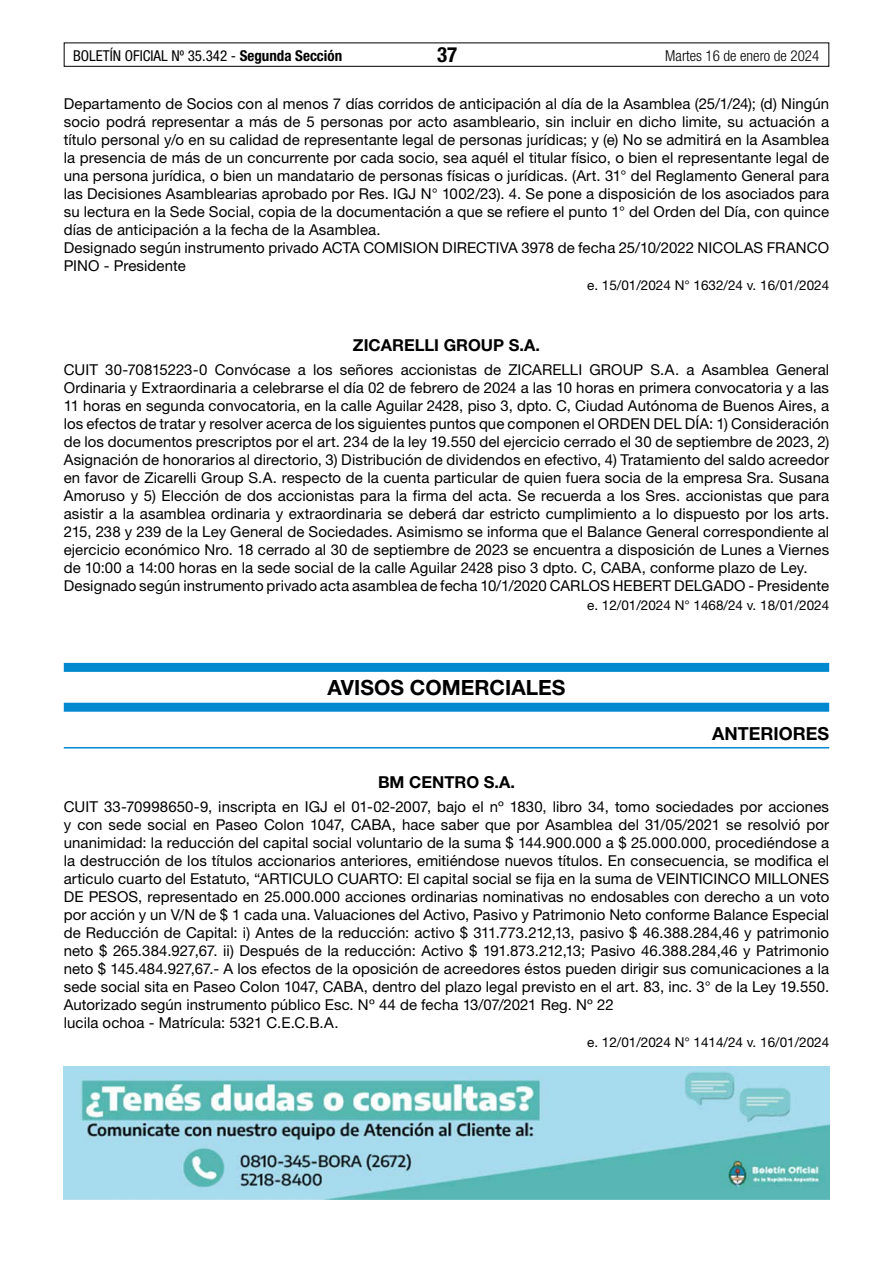
<style>
.page{position:relative;width:893px;height:1263px;background:#fff}
.page>*{position:absolute;margin:0;border:0;box-sizing:border-box;transform-origin:0 0}
.t1{font:700 21px "Helvetica Neue LT Std";color:#000}
.t2{font:700 condensed 21px "Helvetica Neue LT Std";color:#000}
.t3{font:700 18px "Helvetica Neue LT Std";color:#000}
.t4{font:700 16.5px "Helvetica Neue LT Std";color:#000}
.t5{font:15px/18px "Helvetica Neue LT Std";letter-spacing:.005em;color:#000}
.t6{font:condensed 15px "Helvetica Neue LT Std";color:#000}
.t7{font:300 condensed 15px "Helvetica Neue LT Std";color:#000}
.t8{font:13.5px "Helvetica Neue LT Std";color:#000}
.s1{font-weight:700}
</style>
<div class="page">
<div style="left:64px;top:43px;width:765px;height:24px;border:1px solid #000"></div>
<div style="left:64px;top:663px;width:765px;height:9px;background:#0089cf"></div>
<div style="left:64px;top:703px;width:765px;height:9px;background:#0089cf"></div>
<hr style="left:64px;top:747px;width:765px;height:1px;background:#0089cf">
<img style="left:64px;top:1067px;width:765px;height:132px">
<p class="t6" style="left:73px;top:47px;width:271px">BOLETÍN OFICIAL Nº 35.342 - <span class="s1">Segunda Sección</span></p>
<h1 class="t2" style="left:437px;top:42px;width:22px">37</h1>
<p class="t7" style="left:665px;top:47px;width:155px">Martes 16 de enero de 2024</p>
<p class="t5" style="left:64px;top:94px;width:767px">Departamento de Socios con al menos 7 días corridos de anticipación al día de la Asamblea (25/1/24); (d) Ningún socio podrá representar a más de 5 personas por acto asambleario, sin incluir en dicho limite, su actuación a título personal y/o en su calidad de representante legal de personas jurídicas; y (e) No se admitirá en la Asamblea la presencia de más de un concurrente por cada socio, sea aquél el titular físico, o bien el representante legal de una persona jurídica, o bien un mandatario de personas físicas o jurídicas. (Art. 31° del Reglamento General para las Decisiones Asamblearias aprobado por Res. IGJ N° 1002/23). 4. Se pone a disposición de los asociados para su lectura en la Sede Social, copia de la documentación a que se refiere el punto 1° del Orden del Día, con quince días de anticipación a la fecha de la Asamblea.<br>Designado según instrumento privado ACTA COMISION DIRECTIVA 3978 de fecha 25/10/2022 NICOLAS FRANCO PINO - Presidente</p>
<p class="t8" style="left:587px;top:277px;width:244px">e. 15/01/2024 N° 1632/24 v. 16/01/2024</p>
<p class="t4" style="left:353px;top:334px;width:188px">ZICARELLI GROUP S.A.</p>
<p class="t5" style="left:64px;top:360px;width:767px">CUIT 30-70815223-0 Convócase a los señores accionistas de ZICARELLI GROUP S.A. a Asamblea General Ordinaria y Extraordinaria a celebrarse el día 02 de febrero de 2024 a las 10 horas en primera convocatoria y a las 11 horas en segunda convocatoria, en la calle Aguilar 2428, piso 3, dpto. C, Ciudad Autónoma de Buenos Aires, a los efectos de tratar y resolver acerca de los siguientes puntos que componen el ORDEN DEL DÍA: 1) Consideración de los documentos prescriptos por el art. 234 de la ley 19.550 del ejercicio cerrado el 30 de septiembre de 2023, 2)<br>Asignación de honorarios al directorio, 3) Distribución de dividendos en efectivo, 4) Tratamiento del saldo acreedor en favor de Zicarelli Group S.A. respecto de la cuenta particular de quien fuera socia de la empresa Sra. Susana Amoruso y 5) Elección de dos accionistas para la firma del acta. Se recuerda a los Sres. accionistas que para asistir a la asamblea ordinaria y extraordinaria se deberá dar estricto cumplimiento a lo dispuesto por los arts.<br>215, 238 y 239 de la Ley General de Sociedades. Asimismo se informa que el Balance General correspondiente al ejercicio económico Nro. 18 cerrado al 30 de septiembre de 2023 se encuentra a disposición de Lunes a Viernes de 10:00 a 14:00 horas en la sede social de la calle Aguilar 2428 piso 3 dpto. C, CABA, conforme plazo de Ley.<br>Designado según instrumento privado acta asamblea de fecha 10/1/2020 CARLOS HEBERT DELGADO - Presidente</p>
<p class="t8" style="left:587px;top:598px;width:244px">e. 12/01/2024 N° 1468/24 v. 18/01/2024</p>
<h1 class="t1" style="left:328px;top:675px;width:239px">AVISOS COMERCIALES</h1>
<p class="t3" style="left:712px;top:722px;width:118px">ANTERIORES</p>
<p class="t4" style="left:378px;top:771px;width:138px">BM CENTRO S.A.</p>
<p class="t5" style="left:64px;top:797px;width:767px">CUIT 33-70998650-9, inscripta en IGJ el 01-02-2007, bajo el nº 1830, libro 34, tomo sociedades por acciones y con sede social en Paseo Colon 1047, CABA, hace saber que por Asamblea del 31/05/2021 se resolvió por unanimidad: la reducción del capital social voluntario de la suma $ 144.900.000 a $ 25.000.000, procediéndose a la destrucción de los títulos accionarios anteriores, emitiéndose nuevos títulos. En consecuencia, se modifica el articulo cuarto del Estatuto, “ARTICULO CUARTO: El capital social se fija en la suma de VEINTICINCO MILLONES DE PESOS, representado en 25.000.000 acciones ordinarias nominativas no endosables con derecho a un voto por acción y un V/N de $ 1 cada una. Valuaciones del Activo, Pasivo y Patrimonio Neto conforme Balance Especial de Reducción de Capital: i) Antes de la reducción: activo $ 311.773.212,13, pasivo $ 46.388.284,46 y patrimonio neto $ 265.384.927,67. ii) Después de la reducción: Activo $ 191.873.212,13; Pasivo 46.388.284,46 y Patrimonio neto $ 145.484.927,67.- A los efectos de la oposición de acreedores éstos pueden dirigir sus comunicaciones a la sede social sita en Paseo Colon 1047, CABA, dentro del plazo legal previsto en el art. 83, inc. 3° de la Ley 19.550.<br>Autorizado según instrumento público Esc. Nº 44 de fecha 13/07/2021 Reg. Nº 22<br>lucila ochoa - Matrícula: 5321 C.E.C.B.A.</p>
<p class="t8" style="left:587px;top:1034px;width:244px">e. 12/01/2024 N° 1414/24 v. 16/01/2024</p>
</div>
